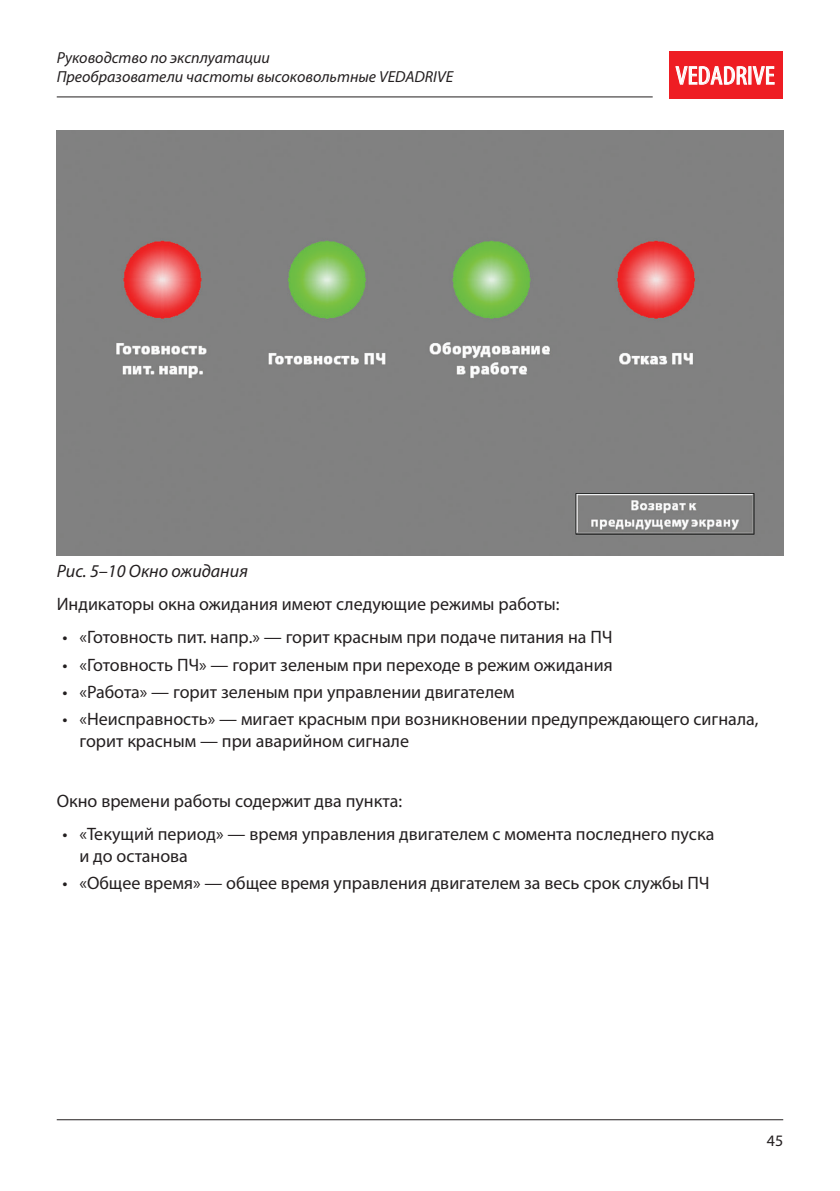
<style>
.page{position:relative;width:840px;height:1191px;background:#fff}
.page>*{position:absolute;margin:0;border:0;box-sizing:border-box;transform-origin:0 0}
.t1{font:condensed 26px "Myriad Pro";color:#fff;scale:1.09 1}
.основной{font:18px/21.6px "Myriad Pro";color:#231f20}
.курсив{font:italic 18px "Myriad Pro";color:#231f20}
.t2{font:italic 16px/19.2px "Myriad Pro";color:#231f20}
.t3{font:16px "Myriad Pro";color:#231f20}
</style>
<div class="page">
<hr style="left:57px;top:1119px;width:725px;height:1px;background:#231f20">
<div style="left:669px;top:51px;width:113px;height:47px;background:#ee1d23"></div>
<svg style="left:675px;top:66px;width:99px;height:19px"></svg>
<hr style="left:57px;top:96px;width:595px;height:1px;background:#231f20">
<img style="left:57px;top:130px;width:725px;height:426px">
<p class="t2" style="left:57px;top:48px;width:397px">Руководство по эксплуатации<br>Преобразователи частоты высоковольтные VEDADRIVE</p>
<h1 class="t1" style="left:675px;top:60px;width:92px">VEDADRIVE</h1>
<p class="курсив" style="left:57px;top:560px;width:192px">Рис. 5–10 Окно ожидания</p>
<p class="основной" style="left:57px;top:593px;width:504px">Индикаторы окна ожидания имеют следующие режимы работы:</p>
<p class="основной" style="left:62px;top:626px;width:551px">• «Готовность пит. напр.» — горит красным при подаче питания на ПЧ</p>
<p class="основной" style="left:62px;top:653px;width:551px">• «Готовность ПЧ» — горит зеленым при переходе в режим ожидания</p>
<p class="основной" style="left:62px;top:681px;width:453px">• «Работа» — горит зеленым при управлении двигателем</p>
<p class="основной" style="left:79px;top:708px;width:680px;text-indent:-17px">• «Неисправность» — мигает красным при возникновении предупреждающего сигнала, горит красным — при аварийном сигнале</p>
<p class="основной" style="left:57px;top:790px;width:347px">Окно времени работы содержит два пункта:</p>
<p class="основной" style="left:79px;top:823px;width:636px;text-indent:-17px">• «Текущий период» — время управления двигателем с момента последнего пуска и до останова</p>
<p class="основной" style="left:62px;top:871px;width:648px">• «Общее время» — общее время управления двигателем за весь срок службы ПЧ</p>
<p class="t3" style="left:766px;top:1130px;width:18px">45</p>
</div>
